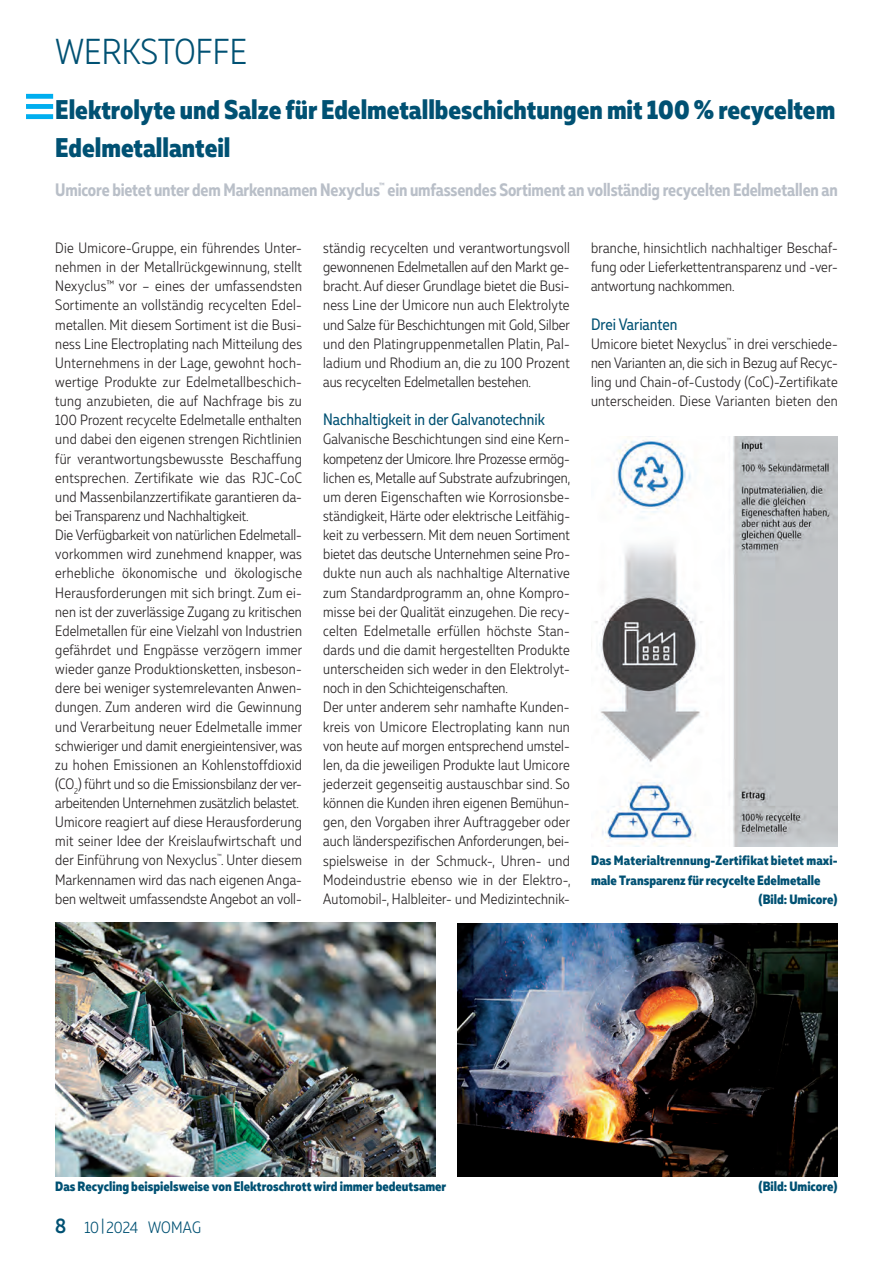
<style>
.page{position:relative;width:893px;height:1263px;background:#fff}
.page>*{position:absolute;margin:0;border:0;box-sizing:border-box;transform-origin:0 0}
.t1{font:300 36px "Muller Narrow";letter-spacing:.01em;color:#005173}
.t2{font:800 27px/38.2px "Muller Narrow";color:#005173}
.t3{font:700 18px "Muller Narrow";letter-spacing:-.01em;color:#b9bfc8;scale:.96 1}
.t4{font:16.5px "Muller Narrow";color:#005173}
.t5{font:300 16.5px "Muller Narrow";letter-spacing:.005em;color:#005173}
.t6{font:300 15px/19.2px "Muller Narrow";letter-spacing:.015em;color:#231f20;text-align:justify}
.t7{font:800 13.5px "Muller Narrow";color:#005173}
.s1{font-weight:500;font-size:21px}
</style>
<div class="page">
<div style="left:26px;top:94px;width:27px;height:5px;background:#00aeef"></div>
<div style="left:26px;top:114px;width:27px;height:5px;background:#00aeef"></div>
<div style="left:26px;top:104px;width:27px;height:5px;background:#00aeef"></div>
<img style="left:55px;top:923px;width:381px;height:253px">
<img style="left:457px;top:923px;width:381px;height:253px">
<img style="left:591px;top:437px;width:247px;height:409px">
<h1 class="t1" style="left:55px;top:30px;width:193px">WERKSTOFFE</h1>
<h2 class="t2" style="left:55px;top:91px;width:781px">Elektrolyte und Salze für Edelmetallbeschichtungen mit 100 % recyceltem<br>Edelmetallanteil</h2>
<p class="t3" style="left:55px;top:178px;width:816px">Umicore bietet unter dem Markennamen Nexyclus<sup>™</sup> ein umfassendes Sortiment an vollständig recycelten Edelmetallen an</p>
<p class="t6" style="left:55px;top:238px;width:248px;text-align:left">Die Umicore-Gruppe, ein führendes Unter&shy;nehmen in der Metallrückgewinnung, stellt Nexyclus™ vor – eines der umfassendsten Sortimente an vollständig recycelten Edel&shy;metallen. Mit diesem Sortiment ist die Busi&shy;ness Line Electroplating nach Mitteilung des Unternehmens in der Lage, gewohnt hoch&shy;wertige Produkte zur Edelmetallbeschich&shy;tung anzubieten, die auf Nachfrage bis zu 100 Prozent recycelte Edelmetalle enthalten und dabei den eigenen strengen Richtlinien für verantwortungsbewusste Beschaffung entsprechen. Zertifikate wie das RJC-CoC und Massenbilanzzertifikate garantieren da&shy;bei Transparenz und Nachhaltigkeit.<br>Die Verfügbarkeit von natürlichen Edelmetall&shy;vorkommen wird zunehmend knapper, was erhebliche ökonomische und ökologische Herausforderungen mit sich bringt. Zum ei&shy;nen ist der zuverlässige Zugang zu kritischen Edelmetallen für eine Vielzahl von Industrien gefährdet und Engpässe verzögern immer wieder ganze Produktionsketten, insbeson&shy;dere bei weniger systemrelevanten Anwen&shy;dungen. Zum anderen wird die Gewinnung und Verarbeitung neuer Edelmetalle immer schwieriger und damit energieintensiver, was zu hohen Emissionen an Kohlenstoffdioxid (CO<sub>2</sub>) führt und so die Emissionsbilanz der ver&shy;arbeitenden Unternehmen zusätzlich belastet.<br>Umicore reagiert auf diese Herausforderung mit seiner Idee der Kreislaufwirtschaft und der Einführung von Nexyclus<sup>™</sup>. Unter diesem Markennamen wird das nach eigenen Anga&shy;ben weltweit umfassendste Angebot an voll-</p>
<p class="t6" style="left:323px;top:238px;width:248px">ständig recycelten und verantwortungsvoll gewonnenen Edelmetallen auf den Markt ge&shy;bracht. Auf dieser Grundlage bietet die Busi&shy;ness Line der Umicore nun auch Elektrolyte und Salze für Beschichtungen mit Gold, Silber und den Platingruppenmetallen Platin, Pal&shy;ladium und Rhodium an, die zu 100 Prozent aus recycelten Edelmetallen bestehen.</p>
<p class="t4" style="left:323px;top:409px;width:223px">Nachhaltigkeit in der Galvanotechnik</p>
<p class="t6" style="left:323px;top:429px;width:249px;text-align:left">Galvanische Beschichtungen sind eine Kern&shy;kompetenz der Umicore. Ihre Prozesse ermög&shy;lichen es, Metalle auf Substrate aufzubringen, um deren Eigenschaften wie Korrosionsbe&shy;ständigkeit, Härte oder elektrische Leitfähig&shy;keit zu verbessern. Mit dem neuen Sortiment bietet das deutsche Unternehmen seine Pro&shy;dukte nun auch als nachhaltige Alternative zum Standardprogramm an, ohne Kompro&shy;misse bei der Qualität einzugehen. Die recy&shy;celten Edelmetalle erfüllen höchste Stan&shy;dards und die damit hergestellten Produkte unterscheiden sich weder in den Elektrolyt&shy;noch in den Schichteigenschaften.<br>Der unter anderem sehr namhafte Kunden&shy;kreis von Umicore Electroplating kann nun von heute auf morgen entsprechend umstel&shy;len, da die jeweiligen Produkte laut Umicore jederzeit gegenseitig austauschbar sind. So können die Kunden ihren eigenen Bemühun&shy;gen, den Vorgaben ihrer Auftraggeber oder auch länderspezifischen Anforderungen, bei&shy;spielsweise in der Schmuck-, Uhren- und Modeindustrie ebenso wie in der Elektro-, Automobil-, Halbleiter- und Medizintechnik-</p>
<p class="t6" style="left:591px;top:238px;width:248px">branche, hinsichtlich nachhaltiger Beschaf&shy;fung oder Lieferkettentransparenz und -ver&shy;antwortung nachkommen.</p>
<p class="t4" style="left:591px;top:314px;width:88px">Drei Varianten</p>
<p class="t6" style="left:591px;top:334px;width:248px">Umicore bietet Nexyclus<sup>™</sup> in drei verschiede&shy;nen Varianten an, die sich in Bezug auf Recyc&shy;ling und Chain-of-Custody (CoC)-Zertifikate unterscheiden. Diese Varianten bieten den</p>
<p class="t7" style="left:591px;top:852px;width:247px">Das Materialtrennung-Zertifikat bietet maxi-</p>
<p class="t7" style="left:591px;top:871px;width:231px">male Transparenz für recycelte Edelmetalle</p>
<p class="t7" style="left:759px;top:890px;width:81px">(Bild: Umicore)</p>
<p class="t7" style="left:55px;top:1177px;width:393px">Das Recycling beispielsweise von Elektroschrott wird immer bedeutsamer</p>
<p class="t7" style="left:759px;top:1177px;width:81px">(Bild: Umicore)</p>
<p class="t5" style="left:55px;top:1217px;width:147px"><span class="s1">8</span> 10| 2024 WOMAG</p>
</div>
